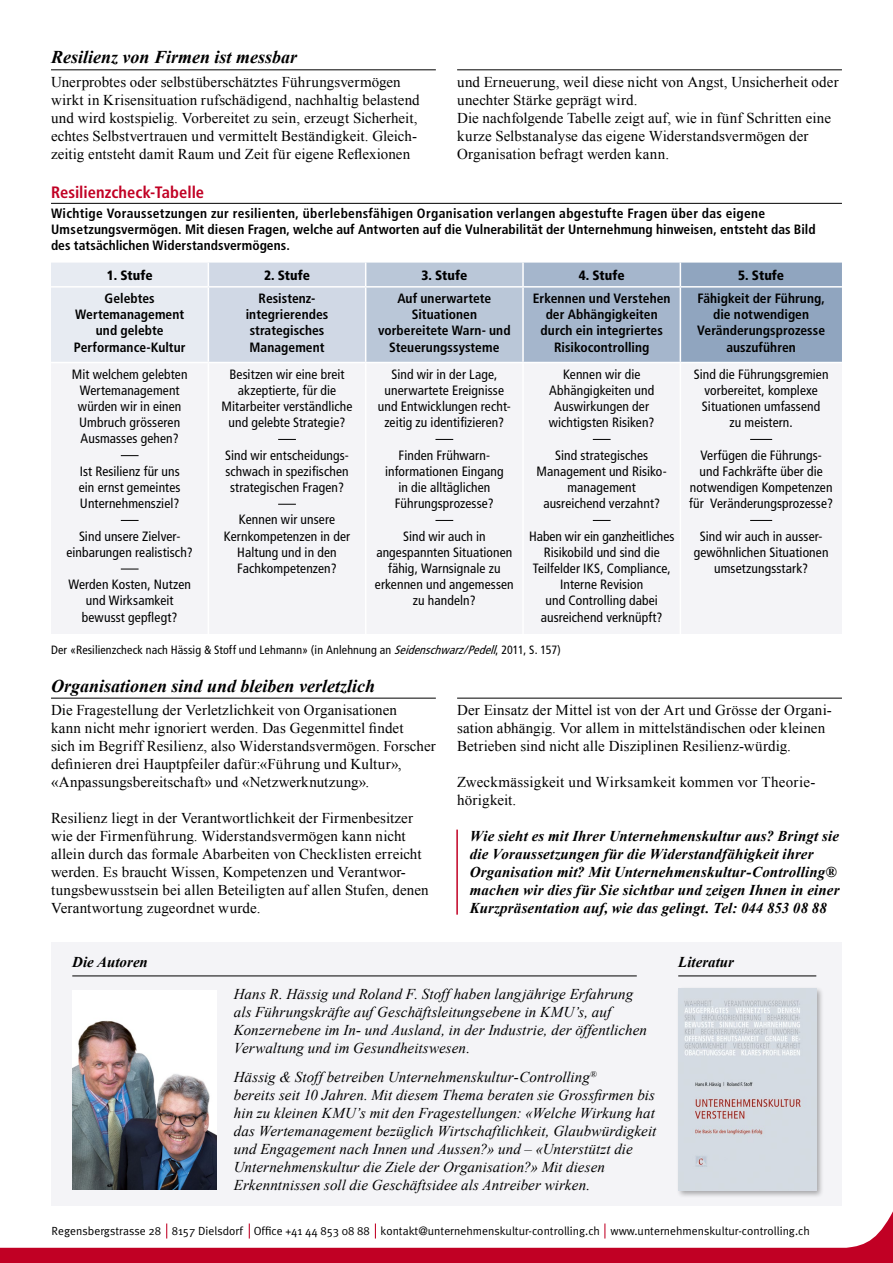
<style>
.page{position:relative;width:893px;height:1263px;background:#fff}
.page>*{position:absolute;margin:0;border:0;box-sizing:border-box;transform-origin:0 0}
.t1{font:italic 700 18px "Times New Roman";color:#000}
.t2{font:700 condensed 16.5px "Frutiger";color:#c10024}
.t3{font:15px/18px "Times New Roman";letter-spacing:.005em;color:#000}
.t4{font:italic 15px/18px "Times New Roman";letter-spacing:.005em;color:#000}
.t5{font:italic 700 15px/18px "Times New Roman";letter-spacing:.01em;color:#000}
.t6{font:condensed 13.5px/16.2px "Frutiger";letter-spacing:.01em;color:#000;text-align:center}
.t7{font:700 condensed 13.5px/16.2px "Frutiger";letter-spacing:.005em;color:#000;text-align:center}
.t8{font:900 condensed 13.5px "Frutiger";color:#000}
.t9{font:condensed 12px "Frutiger";letter-spacing:.01em;color:#000}
.t10{font:11.85px "Meta Plus Normal";color:#000}
.s1{font-style:italic}
</style>
<div class="page">
<svg style="left:0;top:1211px;width:893px;height:37px"></svg>
<svg style="left:166px;top:1223px;width:1px;height:15px"></svg>
<svg style="left:249px;top:1223px;width:1px;height:15px"></svg>
<svg style="left:375px;top:1223px;width:1px;height:15px"></svg>
<svg style="left:604px;top:1223px;width:1px;height:15px"></svg>
<div style="left:0;top:1248px;width:893px;height:15px;background:#c10024"></div>
<div style="left:51px;top:364px;width:791px;height:270px;background:#f4f4f7"></div>
<svg style="left:51px;top:263px;width:791px;height:99px;background:#bac7d8"></svg>
<hr style="left:51px;top:286px;width:157px;height:2px;background:#fff">
<hr style="left:208px;top:286px;width:158px;height:2px;background:#fff">
<hr style="left:208px;top:288px;width:1px;height:74px;background:#fff">
<hr style="left:366px;top:286px;width:157px;height:2px;background:#fff">
<hr style="left:365px;top:288px;width:1px;height:74px;background:#fff">
<hr style="left:523px;top:286px;width:157px;height:2px;background:#fff">
<hr style="left:522px;top:288px;width:2px;height:74px;background:#fff">
<hr style="left:680px;top:286px;width:162px;height:2px;background:#fff">
<hr style="left:680px;top:288px;width:1px;height:74px;background:#fff">
<hr style="left:208px;top:363px;width:1px;height:272px;background:#fff">
<hr style="left:365px;top:363px;width:1px;height:272px;background:#fff">
<hr style="left:522px;top:363px;width:2px;height:272px;background:#fff">
<hr style="left:680px;top:363px;width:1px;height:272px;background:#fff">
<svg style="left:121px;top:455px;width:18px;height:1px"></svg>
<svg style="left:121px;top:520px;width:18px;height:1px"></svg>
<svg style="left:121px;top:569px;width:18px;height:1px"></svg>
<svg style="left:278px;top:439px;width:18px;height:1px"></svg>
<svg style="left:278px;top:504px;width:18px;height:1px"></svg>
<svg style="left:435px;top:439px;width:18px;height:1px"></svg>
<svg style="left:435px;top:520px;width:18px;height:1px"></svg>
<svg style="left:593px;top:439px;width:18px;height:1px"></svg>
<svg style="left:593px;top:520px;width:18px;height:1px"></svg>
<svg style="left:750px;top:439px;width:22px;height:1px"></svg>
<svg style="left:750px;top:520px;width:22px;height:1px"></svg>
<hr style="left:51px;top:70px;width:385px;height:1px;background:#000">
<hr style="left:457px;top:70px;width:385px;height:1px;background:#000">
<hr style="left:51px;top:203px;width:791px;height:1px;background:#000">
<hr style="left:51px;top:698px;width:385px;height:1px;background:#000">
<hr style="left:457px;top:698px;width:385px;height:1px;background:#000">
<hr style="left:456px;top:829px;width:2px;height:86px;background:#c10024">
<div style="left:51px;top:942px;width:791px;height:264px;background:#f4f4f7"></div>
<div style="left:72px;top:990px;width:145px;height:199px;background:#fff"></div>
<img style="left:72px;top:1020px;width:145px;height:169px">
<hr style="left:72px;top:976px;width:565px;height:1px;background:#000">
<hr style="left:678px;top:976px;width:138px;height:1px;background:#000">
<div style="left:676px;top:986px;width:148px;height:212px;background:#000;opacity:.32"></div>
<img style="left:678px;top:989px;width:138px;height:201px">
<p class="t1" style="left:51px;top:45px;width:248px">Resilienz von Firmen ist messbar</p>
<p class="t3" style="left:51px;top:72px;width:370px">Unerprobtes oder selbstüberschätztes Führungsvermögen wirkt in Krisensituation rufschädigend, nachhaltig belastend und wird kostspielig. Vorbereitet zu sein, erzeugt Sicherheit, echtes Selbstvertrauen und vermittelt Beständigkeit. Gleich&shy;zeitig entsteht damit Raum und Zeit für eigene Reflexionen</p>
<p class="t3" style="left:457px;top:72px;width:383px">und Erneuerung, weil diese nicht von Angst, Unsicherheit oder unechter Stärke geprägt wird.<br>Die nachfolgende Tabelle zeigt auf, wie in fünf Schritten eine kurze Selbstanalyse das eigene Widerstandsvermögen der Organisation befragt werden kann.</p>
<p class="t2" style="left:51px;top:183px;width:155px">Resilienzcheck-Tabelle</p>
<p class="t7" style="left:51px;top:205px;width:766px;text-align:left">Wichtige Voraussetzungen zur resilienten, überlebensfähigen Organisation verlangen abgestufte Fragen über das eigene<br>Umsetzungsvermögen. Mit diesen Fragen, welche auf Antworten auf die Vulnerabilität der Unternehmung hinweisen, entsteht das Bild des tatsächlichen Widerstandsvermögens.</p>
<p class="t8" style="left:107px;top:267px;width:47px">1. Stufe</p>
<p class="t8" style="left:264px;top:267px;width:47px">2. Stufe</p>
<p class="t8" style="left:421px;top:267px;width:47px">3. Stufe</p>
<p class="t8" style="left:579px;top:267px;width:47px">4. Stufe</p>
<p class="t8" style="left:738px;top:267px;width:47px">5. Stufe</p>
<p class="t7" style="left:74px;top:290px;width:113px">Gelebtes<br>Wertemanagement und gelebte<br>Performance-Kultur</p>
<p class="t7" style="left:246px;top:290px;width:84px">Resistenz&shy;integrierendes strategisches<br>Management</p>
<p class="t7" style="left:378px;top:290px;width:134px">Auf unerwartete<br>Situationen vorbereitete Warn- und<br>Steuerungssysteme</p>
<p class="t7" style="left:533px;top:290px;width:139px">Erkennen und Verstehen der Abhängigkeiten durch ein integriertes<br>Risikocontrolling</p>
<p class="t7" style="left:697px;top:290px;width:129px">Fähigkeit der Führung, die notwendigen<br>Veränderungsprozesse auszuführen</p>
<p class="t6" style="left:72px;top:366px;width:117px">Mit welchem gelebten<br>Wertemanagement würden wir in einen<br>Umbruch grösseren<br>Ausmasses gehen?</p>
<p class="t6" style="left:79px;top:463px;width:103px;text-align:justify">Ist Resilienz für uns ein ernst gemeintes Unternehmensziel?</p>
<p class="t6" style="left:66px;top:528px;width:128px">Sind unsere Zielver&shy;einbarungen realistisch?</p>
<p class="t6" style="left:68px;top:577px;width:124px">Werden Kosten, Nutzen und Wirksamkeit bewusst gepflegt?</p>
<p class="t6" style="left:222px;top:366px;width:132px">Besitzen wir eine breit akzeptierte, für die<br>Mitarbeiter verständliche und gelebte Strategie?</p>
<p class="t6" style="left:225px;top:447px;width:125px">Sind wir entscheidungs&shy;schwach in spezifischen strategischen Fragen?</p>
<p class="t6" style="left:224px;top:512px;width:128px">Kennen wir unsere<br>Kernkompetenzen in der<br>Haltung und in den<br>Fachkompetenzen?</p>
<p class="t6" style="left:378px;top:366px;width:135px">Sind wir in der Lage, unerwartete Ereignisse und Entwicklungen recht&shy;zeitig zu identifizieren?</p>
<p class="t6" style="left:385px;top:447px;width:120px">Finden Frühwarn&shy;informationen Eingang in die alltäglichen<br>Führungsprozesse?</p>
<p class="t6" style="left:375px;top:528px;width:140px">Sind wir auch in angespannten Situationen fähig, Warnsignale zu erkennen und angemessen zu handeln?</p>
<p class="t6" style="left:549px;top:366px;width:107px">Kennen wir die<br>Abhängigkeiten und<br>Auswirkungen der wichtigsten Risiken?</p>
<p class="t6" style="left:537px;top:447px;width:132px">Sind strategisches<br>Management und Risiko&shy;management ausreichend verzahnt?</p>
<p class="t6" style="left:529px;top:528px;width:147px">Haben wir ein ganzheitliches<br>Risikobild und sind die<br>Teilfelder IKS, Compliance,<br>Interne Revision<br>und Controlling dabei ausreichend verknüpft?</p>
<p class="t6" style="left:694px;top:366px;width:136px">Sind die Führungsgremien vorbereitet, komplexe<br>Situationen umfassend<br>zu meistern.</p>
<p class="t6" style="left:689px;top:447px;width:145px">Verfügen die Führungs-<br>und Fachkräfte über die notwendigen Kompetenzen für Veränderungsprozesse?</p>
<p class="t6" style="left:694px;top:528px;width:136px">Sind wir auch in ausser&shy;gewöhnlichen Situationen umsetzungsstark?</p>
<p class="t9" style="left:51px;top:643px;width:511px">Der «Resilienzcheck nach Hässig &amp; Stoff und Lehmann» (in Anlehnung an <span class="s1">Seidenschwarz/Pedell</span>, 2011, S. 157)</p>
<p class="t1" style="left:51px;top:673px;width:326px">Organisationen sind und bleiben verletzlich</p>
<p class="t3" style="left:51px;top:701px;width:386px">Die Fragestellung der Verletzlichkeit von Organisationen<br>kann nicht mehr ignoriert werden. Das Gegenmittel findet<br>sich im Begriff Resilienz, also Widerstandsvermögen. Forscher definieren drei Hauptpfeiler dafür:«Führung und Kultur», «Anpassungsbereitschaft» und «Netzwerknutzung».</p>
<p class="t3" style="left:51px;top:809px;width:379px">Resilienz liegt in der Verantwortlichkeit der Firmenbesitzer wie der Firmenführung. Widerstandsvermögen kann nicht allein durch das formale Abarbeiten von Checklisten erreicht werden. Es braucht Wissen, Kompetenzen und Verantwor&shy;tungsbewusstsein bei allen Beteiligten auf allen Stufen, denen Verantwortung zugeordnet wurde.</p>
<p class="t3" style="left:457px;top:701px;width:376px">Der Einsatz der Mittel ist von der Art und Grösse der Organi&shy;sation abhängig. Vor allem in mittelständischen oder kleinen<br>Betrieben sind nicht alle Disziplinen Resilienz-würdig.</p>
<p class="t3" style="left:457px;top:773px;width:359px">Zweckmässigkeit und Wirksamkeit kommen vor Theorie&shy;hörigkeit.</p>
<p class="t5" style="left:470px;top:826px;width:371px">Wie sieht es mit Ihrer Unternehmenskultur aus? Bringt sie die Voraussetzungen für die Widerstandfähigkeit ihrer Organisation mit? Mit Unternehmenskultur-Controlling® machen wir dies für Sie sichtbar und zeigen Ihnen in einer Kurzpräsentation auf, wie das gelingt. Tel: 044 853 08 88</p>
<p class="t5" style="left:72px;top:953px;width:77px">Die Autoren</p>
<p class="t5" style="left:678px;top:953px;width:57px">Literatur</p>
<p class="t4" style="left:234px;top:985px;width:415px">Hans R. Hässig und Roland F. Stoff haben langjährige Erfahrung als Führungskräfte auf Geschäftsleitungsebene in KMU’s, auf Konzernebene im In- und Ausland, in der Industrie, der öffentlichen Verwaltung und im Gesundheitswesen.</p>
<p class="t4" style="left:234px;top:1067px;width:424px">Hässig &amp; Stoff betreiben Unternehmenskultur-Controlling<sup>®<br></sup>bereits seit 10 Jahren. Mit diesem Thema beraten sie Grossfirmen bis hin zu kleinen KMU’s mit den Fragestellungen: «Welche Wirkung hat das Wertemanagement bezüglich Wirtschaftlichkeit, Glaubwürdigkeit und Engagement nach Innen und Aussen?» und – «Unterstützt die Unternehmenskultur die Ziele der Organisation?» Mit diesen Erkenntnissen soll die Geschäftsidee als Antreiber wirken.</p>
<p class="t10" style="left:52px;top:1224px;width:760px">Regensbergstrasse 28 8157 Dielsdorf Office +41 44 853 08 88 kontakt@unternehmenskultur-controlling.ch www.unternehmenskultur-controlling.ch</p>
</div>
